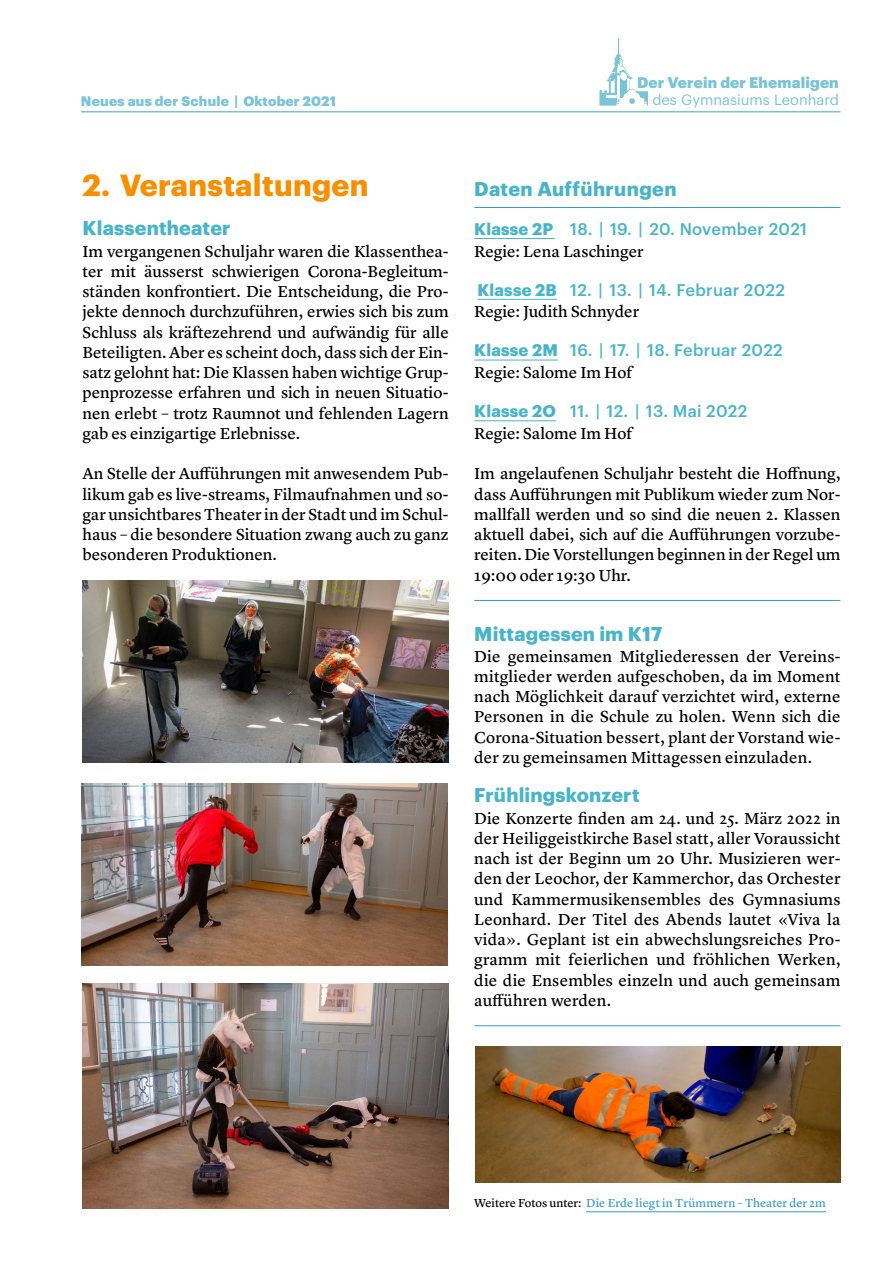
<style>
.page{position:relative;width:893px;height:1263px;background:#fff}
.page>*{position:absolute;margin:0;border:0;box-sizing:border-box;transform-origin:0 0}
.t1{font:700 30px "Graphik";letter-spacing:.01em;color:#f98e00}
.t2{font:700 19.5px "Graphik";letter-spacing:.01em;color:#48b4ca}
.t3{font:16.5px/20.2px "Lyon Text Regular No.2";color:#000;text-align:justify}
.t4{font:500 16.5px "Graphik";letter-spacing:.02em;color:#48b4ca}
.t5{font:900 15px "Graphik";letter-spacing:.01em;color:#7bc3d7}
.t6{font:14.7px "Graphik";color:#7bc3d7}
.t7{font:900 13.5px "Graphik";letter-spacing:.02em;color:#7bc3d7}
.t8{font:12px "Lyon Text Regular No.2";color:#3699ca}
.s1{font-weight:700}
.s2{color:#000}
</style>
<div class="page">
<svg style="left:599px;top:38px;width:49px;height:68px"></svg>
<hr style="left:474px;top:238px;width:81px;height:1px;background:#48b4ca">
<hr style="left:477px;top:299px;width:80px;height:1px;background:#48b4ca">
<hr style="left:474px;top:360px;width:84px;height:1px;background:#48b4ca">
<hr style="left:474px;top:420px;width:82px;height:1px;background:#48b4ca">
<hr style="left:586px;top:1211px;width:240px;height:1px;background:#3699ca">
<hr style="left:81px;top:111px;width:759px;height:2px;background:#7bc3d7">
<hr style="left:474px;top:207px;width:366px;height:1px;background:#3699ca">
<img style="left:82px;top:983px;width:366px;height:225px">
<img style="left:83px;top:580px;width:366px;height:183px">
<img style="left:82px;top:783px;width:366px;height:182px">
<img style="left:475px;top:1046px;width:365px;height:136px">
<hr style="left:474px;top:600px;width:366px;height:1px;background:#3699ca">
<hr style="left:474px;top:1025px;width:366px;height:1px;background:#3699ca">
<p class="t7" style="left:81px;top:91px;width:256px">Neues aus der Schule | Oktober 2021</p>
<p class="t5" style="left:637px;top:71px;width:203px">Der Verein der Ehemaligen</p>
<p class="t6" style="left:652px;top:89px;width:188px">des Gymnasiums Leonhard</p>
<h1 class="t1" style="left:82px;top:162px;width:288px">2. Veranstaltungen</h1>
<p class="t2" style="left:82px;top:213px;width:150px">Klassentheater</p>
<p class="t3" style="left:82px;top:240px;width:368px">Im vergangenen Schuljahr waren die Klassenthea&shy;ter mit äusserst schwierigen Corona-Begleitum&shy;ständen konfrontiert. Die Entscheidung, die Pro&shy;jekte dennoch durchzuführen, erwies sich bis zum Schluss als kräftezehrend und aufwändig für alle Beteiligten. Aber es scheint doch, dass sich der Ein&shy;satz gelohnt hat: Die Klassen haben wichtige Grup&shy;penprozesse erfahren und sich in neuen Situatio&shy;nen erlebt – trotz Raumnot und fehlenden Lagern gab es einzigartige Erlebnisse.</p>
<p class="t3" style="left:82px;top:462px;width:368px">An Stelle der Aufführungen mit anwesendem Pub&shy;likum gab es live-streams, Filmaufnahmen und so&shy;gar unsichtbares Theater in der Stadt und im Schul&shy;haus – die besondere Situation zwang auch zu ganz besonderen Produktionen.</p>
<p class="t2" style="left:474px;top:174px;width:204px">Daten Aufführungen</p>
<p class="t4" style="left:474px;top:216px;width:334px"><span class="s1">Klasse 2P</span> 18. | 19. | 20. November 2021</p>
<p class="t3" style="left:474px;top:240px;width:171px">Regie: Lena Laschinger</p>
<p class="t4" style="left:477px;top:277px;width:309px"><span class="s1">Klasse 2B</span> 12. | 13. | 14. Februar 2022</p>
<p class="t3" style="left:474px;top:300px;width:166px">Regie: Judith Schnyder</p>
<p class="t4" style="left:474px;top:338px;width:310px"><span class="s1">Klasse 2M</span> 16. | 17. | 18. Februar 2022</p>
<p class="t3" style="left:474px;top:361px;width:160px">Regie: Salome Im Hof</p>
<p class="t4" style="left:474px;top:398px;width:275px"><span class="s1">Klasse 2O</span> 11. | 12. | 13. Mai 2022</p>
<p class="t3" style="left:474px;top:422px;width:160px">Regie: Salome Im Hof</p>
<p class="t3" style="left:474px;top:462px;width:368px">Im angelaufenen Schuljahr besteht die Hoffnung, dass Aufführungen mit Publikum wieder zum Nor&shy;mallfall werden und so sind die neuen 2. Klassen aktuell dabei, sich auf die Aufführungen vorzube&shy;reiten. Die Vorstellungen beginnen in der Regel um 19:00 oder 19:30 Uhr.</p>
<p class="t2" style="left:474px;top:619px;width:189px">Mittagessen im K17</p>
<p class="t3" style="left:474px;top:645px;width:368px">Die gemeinsamen Mitgliederessen der Vereins&shy;mitglieder werden aufgeschoben, da im Moment nach Möglichkeit darauf verzichtet wird, externe Personen in die Schule zu holen. Wenn sich die Corona-Situation bessert, plant der Vorstand wie&shy;der zu gemeinsamen Mittagessen einzuladen.</p>
<p class="t2" style="left:474px;top:780px;width:167px">Frühlingskonzert</p>
<p class="t3" style="left:474px;top:807px;width:368px">Die Konzerte finden am 24. und 25. März 2022 in der Heiliggeistkirche Basel statt, aller Voraussicht nach ist der Beginn um 20 Uhr. Musizieren wer&shy;den der Leochor, der Kammerchor, das Orchester und Kammermusikensembles des Gymnasiums Leonhard. Der Titel des Abends lautet «Viva la vida». Geplant ist ein abwechslungsreiches Pro&shy;gramm mit feierlichen und fröhlichen Werken, die die Ensembles einzeln und auch gemeinsam aufführen werden.</p>
<p class="t8" style="left:474px;top:1194px;width:353px"><span class="s2">Weitere Fotos unter:</span> Die Erde liegt in Trümmern – Theater der 2m</p>
</div>
